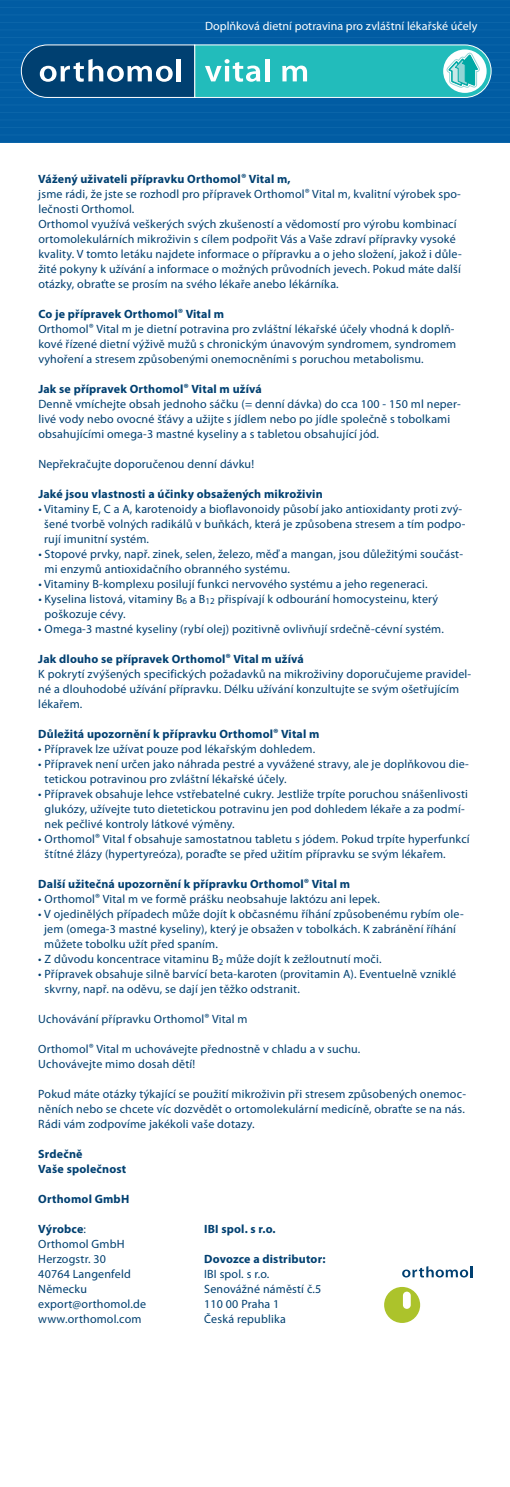
<style>
.page{position:relative;width:510px;height:1487px;background:#fff}
.page>*{position:absolute;margin:0;border:0;box-sizing:border-box;transform-origin:0 0}
.t1{font:12px/15px "Myriad Pro";letter-spacing:.015em;color:#004071}
.t2{font:700 12px/15px "Myriad Pro";letter-spacing:.015em;color:#004071}
.t3{font:12px "Myriad Pro";letter-spacing:.005em;color:#fff}
.s1{font-weight:700}
</style>
<div class="page">
<div style="left:0;top:0;width:510px;height:142px;background:#015ca3"></div>
<hr style="left:0;top:142px;width:510px;height:1px;background:#0c66aa">
<hr style="left:0;top:134px;width:510px;height:1px;background:#0c66aa">
<hr style="left:0;top:127px;width:510px;height:1px;background:#0c66aa">
<hr style="left:0;top:119px;width:510px;height:1px;background:#0c66aa">
<hr style="left:0;top:112px;width:510px;height:1px;background:#0c66aa">
<hr style="left:0;top:104px;width:510px;height:1px;background:#0c66aa">
<hr style="left:0;top:97px;width:510px;height:1px;background:#0c66aa">
<hr style="left:0;top:89px;width:510px;height:1px;background:#0c66aa">
<hr style="left:0;top:82px;width:510px;height:1px;background:#0c66aa">
<hr style="left:0;top:74px;width:510px;height:1px;background:#0c66aa">
<hr style="left:0;top:67px;width:510px;height:1px;background:#0c66aa">
<hr style="left:0;top:59px;width:510px;height:1px;background:#0c66aa">
<hr style="left:0;top:52px;width:510px;height:1px;background:#0c66aa">
<hr style="left:0;top:44px;width:510px;height:1px;background:#0c66aa">
<hr style="left:0;top:37px;width:510px;height:1px;background:#0c66aa">
<hr style="left:0;top:29px;width:510px;height:1px;background:#0c66aa">
<hr style="left:0;top:22px;width:510px;height:1px;background:#0c66aa">
<hr style="left:0;top:14px;width:510px;height:1px;background:#0c66aa">
<hr style="left:0;top:7px;width:510px;height:1px;background:#0c66aa">
<hr style="left:0;top:0;width:510px;height:1px;background:#0c66aa">
<svg style="left:20px;top:44px;width:472px;height:54px;background:#389eae"></svg>
<svg style="left:402px;top:1266px;width:70px;height:11px"></svg>
<svg style="left:384px;top:1287px;width:36px;height:35px"></svg>
<p class="t3" style="left:205px;top:20px;width:274px">Doplňková dietní potravina pro zvláštní lékařské účely</p>
<p class="t2" style="left:38px;top:171px;width:254px">Vážený uživateli přípravku Orthomol® Vital m,</p>
<p class="t1" style="left:38px;top:186px;width:425px">jsme rádi, že jste se rozhodl pro přípravek Orthomol® Vital m, kvalitní výrobek spo&shy;lečnosti Orthomol.<br>Orthomol využívá veškerých svých zkušeností a vědomostí pro výrobu kombinací ortomolekulárních mikroživin s cílem podpořit Vás a Vaše zdraví přípravky vysoké kvality. V tomto letáku najdete informace o přípravku a o jeho složení, jakož i důle&shy;žité pokyny k užívání a informace o možných průvodních jevech. Pokud máte další otázky, obraťte se prosím na svého lékaře anebo lékárníka.</p>
<p class="t2" style="left:38px;top:306px;width:187px">Co je přípravek Orthomol® Vital m</p>
<p class="t1" style="left:38px;top:321px;width:419px">Orthomol® Vital m je dietní potravina pro zvláštní lékařské účely vhodná k doplň&shy;kové řízené dietní výživě mužů s chronickým únavovým syndromem, syndromem vyhoření a stresem způsobenými onemocněními s poruchou metabolismu.</p>
<p class="t2" style="left:38px;top:381px;width:225px">Jak se přípravek Orthomol® Vital m užívá</p>
<p class="t1" style="left:38px;top:396px;width:424px">Denně vmíchejte obsah jednoho sáčku (= denní dávka) do cca 100 - 150 ml neper&shy;livé vody nebo ovocné šťávy a užijte s jídlem nebo po jídle společně s tobolkami obsahujícími omega-3 mastné kyseliny a s tabletou obsahující jód.</p>
<p class="t1" style="left:38px;top:456px;width:217px">Nepřekračujte doporučenou denní dávku!</p>
<p class="t2" style="left:38px;top:486px;width:286px">Jaké jsou vlastnosti a účinky obsažených mikroživin</p>
<p class="t1" style="left:44px;top:501px;width:423px;text-indent:-6px">• Vitaminy E, C a A, karotenoidy a bioflavonoidy působí jako antioxidanty proti zvý&shy;šené tvorbě volných radikálů v buňkách, která je způsobena stresem a tím podpo&shy;rují imunitní systém.</p>
<p class="t1" style="left:45px;top:546px;width:420px;text-indent:-6px">• Stopové prvky, např. zinek, selen, železo, měď a mangan, jsou důležitými součást&shy;mi enzymů antioxidačního obranného systému.</p>
<p class="t1" style="left:38px;top:576px;width:391px">• Vitaminy B-komplexu posilují funkci nervového systému a jeho regeneraci.</p>
<p class="t1" style="left:45px;top:591px;width:395px;text-indent:-6px">• Kyselina listová, vitaminy B<sub>6</sub> a B<sub>12</sub> přispívají k odbourání homocysteinu, který poškozuje cévy.</p>
<p class="t1" style="left:38px;top:621px;width:407px">• Omega-3 mastné kyseliny (rybí olej) pozitivně ovlivňují srdečně-cévní systém.</p>
<p class="t2" style="left:38px;top:651px;width:267px">Jak dlouho se přípravek Orthomol® Vital m užívá</p>
<p class="t1" style="left:38px;top:666px;width:434px">K pokrytí zvýšených specifických požadavků na mikroživiny doporučujeme pravidel&shy;né a dlouhodobé užívání přípravku. Délku užívání konzultujte se svým ošetřujícím lékařem.</p>
<p class="t2" style="left:38px;top:726px;width:283px">Důležitá upozornění k přípravku Orthomol® Vital m</p>
<p class="t1" style="left:38px;top:741px;width:278px">• Přípravek lze užívat pouze pod lékařským dohledem.</p>
<p class="t1" style="left:45px;top:756px;width:426px;text-indent:-6px">• Přípravek není určen jako náhrada pestré a vyvážené stravy, ale je doplňkovou die&shy;tetickou potravinou pro zvláštní lékařské účely.</p>
<p class="t1" style="left:45px;top:786px;width:425px;text-indent:-6px">• Přípravek obsahuje lehce vstřebatelné cukry. Jestliže trpíte poruchou snášenlivosti glukózy, užívejte tuto dietetickou potravinu jen pod dohledem lékaře a za podmí&shy;nek pečlivé kontroly látkové výměny.</p>
<p class="t1" style="left:45px;top:831px;width:426px;text-indent:-6px">• Orthomol® Vital f obsahuje samostatnou tabletu s jódem. Pokud trpíte hyperfunkcí štítné žlázy (hypertyreóza), poraďte se před užitím přípravku se svým lékařem.</p>
<p class="t2" style="left:38px;top:876px;width:313px">Další užitečná upozornění k přípravku Orthomol® Vital m</p>
<p class="t1" style="left:38px;top:891px;width:343px">• Orthomol® Vital m ve formě prášku neobsahuje laktózu ani lepek.</p>
<p class="t1" style="left:44px;top:906px;width:421px;text-indent:-6px">• V ojedinělých případech může dojít k občasnému říhání způsobenému rybím ole&shy;jem (omega-3 mastné kyseliny), který je obsažen v tobolkách. K zabránění říhání můžete tobolku užít před spaním.</p>
<p class="t1" style="left:38px;top:951px;width:345px">• Z důvodu koncentrace vitaminu B<sub>2</sub> může dojít k zežloutnutí moči.</p>
<p class="t1" style="left:45px;top:966px;width:413px;text-indent:-6px">• Přípravek obsahuje silně barvící beta-karoten (provitamin A). Eventuelně vzniklé skvrny, např. na oděvu, se dají jen těžko odstranit.</p>
<p class="t1" style="left:38px;top:1011px;width:211px">Uchovávání přípravku Orthomol® Vital m</p>
<p class="t1" style="left:38px;top:1041px;width:324px">Orthomol® Vital m uchovávejte přednostně v chladu a v suchu.<br>Uchovávejte mimo dosah dětí!</p>
<p class="t1" style="left:38px;top:1086px;width:429px;text-align:justify">Pokud máte otázky týkající se použití mikroživin při stresem způsobených onemoc&shy;něních nebo se chcete víc dozvědět o ortomolekulární medicíně, obraťte se na nás.<br>Rádi vám zodpovíme jakékoli vaše dotazy.</p>
<p class="t2" style="left:38px;top:1146px;width:89px">Srdečně<br>Vaše společnost</p>
<p class="t2" style="left:38px;top:1191px;width:92px">Orthomol GmbH</p>
<p class="t1" style="left:38px;top:1221px;width:109px"><span class="s1">Výrobce</span>:<br>Orthomol GmbH<br>Herzogstr. 30<br>40764 Langenfeld<br>Německu export@orthomol.de www.orthomol.com</p>
<p class="t2" style="left:204px;top:1221px;width:73px">IBI spol. s r.o.</p>
<p class="t2" style="left:204px;top:1251px;width:123px">Dovozce a distributor:</p>
<p class="t1" style="left:204px;top:1266px;width:119px">IBI spol. s r.o.<br>Senovážné náměstí č.5<br>110 00 Praha 1<br>Česká republika</p>
</div>
